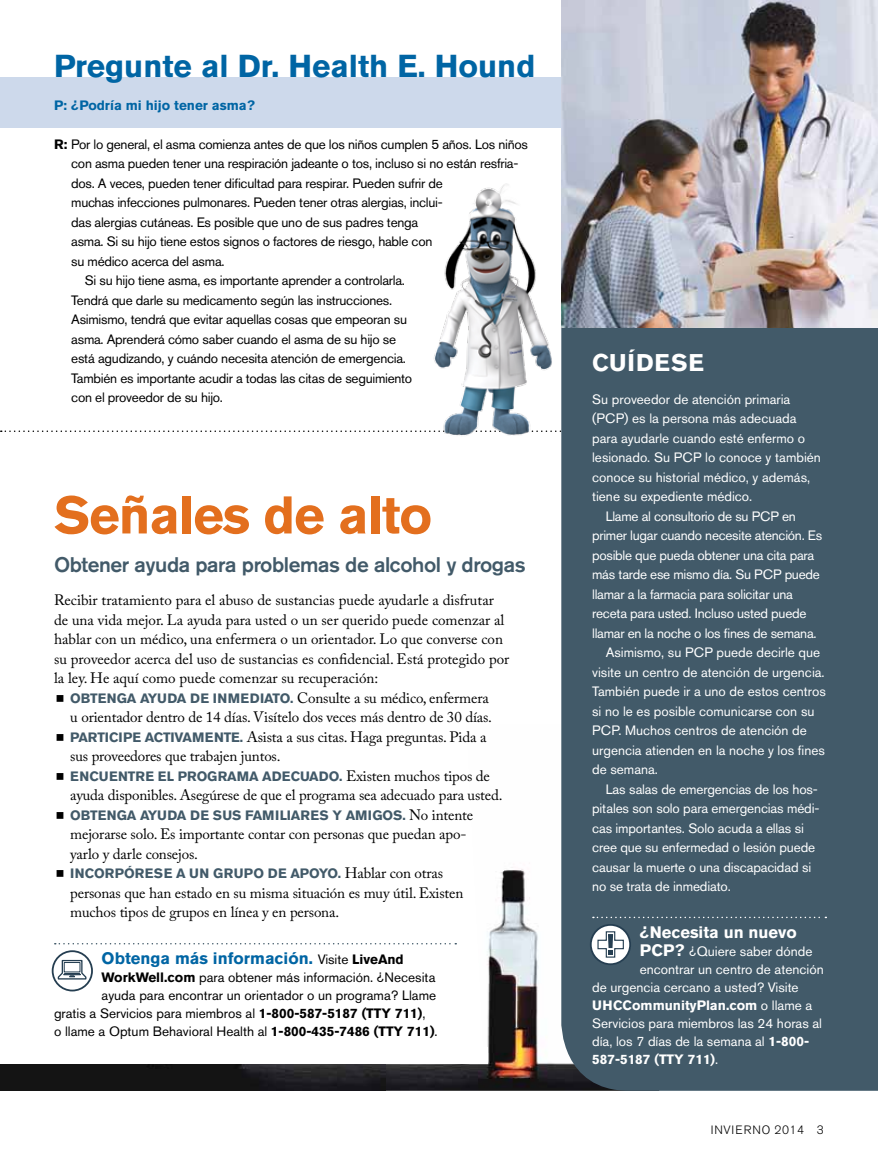
<style>
.page{position:relative;width:878px;height:1161px;background:#fff}
.page>*{position:absolute;margin:0;border:0;box-sizing:border-box;transform-origin:0 0}
.t1{font:700 52.5px "Akzidenz Grotesk BE";color:#e36f1e}
.t2{font:700 31.5px "Akzidenz Grotesk BE";color:#0065a4}
.t3{font:700 24px "Akzidenz Grotesk BE";letter-spacing:.04em;color:#fff}
.t4{font:500 21px "Akzidenz Grotesk BE";color:#425a69}
.t5{font:700 16.5px "Akzidenz Grotesk BE";color:#0065a4}
.t6{font:700 16.5px "Akzidenz Grotesk BE";color:#fff}
.t7{font:15px/19.5px "Adobe Caslon Pro";letter-spacing:-.01em;color:#000}
.t8{font:13.5px/18px "Akzidenz Grotesk BE";color:#fff}
.t9{font:13.5px "Akzidenz Grotesk BE";letter-spacing:-.02em;color:#000}
.t10{font:13.5px "Akzidenz Grotesk BE";letter-spacing:-.02em;color:#fff}
.t11{font:13.5px "Akzidenz Grotesk BE";color:#000}
.t12{font:700 13.5px "Akzidenz Grotesk BE";letter-spacing:-.005em;color:#425a69}
.t13{font:700 13.5px "Akzidenz Grotesk BE";letter-spacing:-.01em;color:#0065a4}
.t14{font:700 13.5px "Akzidenz Grotesk BE";color:#000}
.t15{font:700 13.5px "Akzidenz Grotesk BE";color:#fff}
.t16{font:300 12px "Akzidenz Grotesk BE";letter-spacing:.05em;color:#000}
.s1{font-weight:700}
.s2{font-family:"Akzidenz Grotesk BE";font-weight:700;font-size:13.5px;color:#425a69}
.s3{font-weight:400;font-size:13.5px;color:#000}
.s4{font-size:13.5px;color:#000}
.s5{font-weight:400}
.s6{font-weight:700;font-size:16.5px}
</style>
<div class="page">
<img style="left:100px;top:869px;width:461px;height:222px">
<img style="left:0;top:1063px;width:385px;height:28px">
<div style="left:0;top:1047px;width:488px;height:16px;background:#fff"></div>
<svg style="left:1px;top:430px;width:421px;height:2px"></svg>
<div style="left:0;top:77px;width:579px;height:51px;background:#cdd9eb"></div>
<div style="left:561px;top:328px;width:317px;height:763px;background:#425a69"></div>
<img style="left:561px;top:0;width:317px;height:328px">
<img style="left:424px;top:179px;width:155px;height:269px">
<svg style="left:55px;top:943px;width:401px;height:1px"></svg>
<svg style="left:52px;top:950px;width:41px;height:41px"></svg>
<svg style="left:593px;top:917px;width:233px;height:1px"></svg>
<svg style="left:590px;top:924px;width:41px;height:41px"></svg>
<h2 class="t2" style="left:54px;top:48px;width:483px">Pregunte al Dr. Health E. Hound</h2>
<p class="t13" style="left:54px;top:97px;width:202px">P: ¿Podría mi hijo tener asma?</p>
<p class="t9" style="left:54px;top:136px;width:475px"><span class="s1">R:</span> Por lo general, el asma comienza antes de que los niños cumplen 5 años. Los niños</p>
<p class="t9" style="left:71px;top:156px;width:448px">con asma pueden tener una respiración jadeante o tos, incluso si no están resfria-</p>
<p class="t9" style="left:71px;top:175px;width:373px">dos. A veces, pueden tener dificultad para respirar. Pueden sufrir de</p>
<p class="t9" style="left:71px;top:195px;width:373px">muchas infecciones pulmonares. Pueden tener otras alergias, inclui-</p>
<p class="t9" style="left:71px;top:214px;width:348px">das alergias cutáneas. Es posible que uno de sus padres tenga</p>
<p class="t9" style="left:71px;top:234px;width:363px">asma. Si su hijo tiene estos signos o factores de riesgo, hable con</p>
<p class="t9" style="left:71px;top:253px;width:155px">su médico acerca del asma.</p>
<p class="t9" style="left:85px;top:273px;width:321px">Si su hijo tiene asma, es importante aprender a controlarla.</p>
<p class="t9" style="left:71px;top:292px;width:322px">Tendrá que darle su medicamento según las instrucciones.</p>
<p class="t9" style="left:71px;top:312px;width:337px">Asimismo, tendrá que evitar aquellas cosas que empeoran su</p>
<p class="t9" style="left:71px;top:331px;width:326px">asma. Aprenderá cómo saber cuando el asma de su hijo se</p>
<p class="t9" style="left:71px;top:351px;width:336px">está agudizando, y cuándo necesita atención de emergencia.</p>
<p class="t9" style="left:71px;top:370px;width:342px">También es importante acudir a todas las citas de seguimiento</p>
<p class="t9" style="left:71px;top:390px;width:153px">con el proveedor de su hijo.</p>
<h1 class="t1" style="left:54px;top:485px;width:379px">Señales de alto</h1>
<h3 class="t4" style="left:54px;top:552px;width:473px">Obtener ayuda para problemas de alcohol y drogas</h3>
<p class="t7" style="left:54px;top:590px;width:457px">Recibir tratamiento para el abuso de sustancias puede ayudarle a disfrutar de una vida mejor. La ayuda para usted o un ser querido puede comenzar al hablar con un médico, una enfermera o un orientador. Lo que converse con su proveedor acerca del uso de sustancias es confidencial. Está protegido por la ley. He aquí como puede comenzar su recuperación:</p>
<p class="t12" style="left:70px;top:690px;width:31px">OBTENGA</p>
<p class="t12" style="left:140px;top:690px;width:11px">AYUDA</p>
<p class="t12" style="left:190px;top:690px;width:33px">DE INMEDIATO</p>
<p class="t7" style="left:70px;top:688px;width:423px;text-align:right"><span class="s2">.</span> Consulte a su médico, enfermera<br>u orientador dentro de 14 días. Visítelo dos veces más dentro de 30 días.</p>
<p class="t12" style="left:70px;top:729px;width:17px">PARTICI</p>
<p class="t12" style="left:123px;top:729px;width:30px">PE ACTI</p>
<p class="t12" style="left:175px;top:729px;width:19px">VAMENTE</p>
<p class="t7" style="left:70px;top:727px;width:418px;text-indent:169px"><span class="s2">.</span> Asista a sus citas. Haga preguntas. Pida a sus proveedores que trabajen juntos.</p>
<p class="t12" style="left:70px;top:768px;width:11px">ENCUENTRE</p>
<p class="t12" style="left:158px;top:768px;width:41px">EL PROGRAMA</p>
<p class="t12" style="left:262px;top:768px;width:11px">ADECUADO</p>
<p class="t7" style="left:70px;top:766px;width:434px;text-indent:269px"><span class="s2">.</span> Existen muchos tipos de ayuda disponibles. Asegúrese de que el programa sea adecuado para usted.</p>
<p class="t12" style="left:70px;top:807px;width:31px">OBTENGA</p>
<p class="t12" style="left:140px;top:807px;width:11px">AYUDA</p>
<p class="t12" style="left:190px;top:807px;width:65px">DE SUS FAMILIARE</p>
<p class="t12" style="left:319px;top:807px;width:37px">S Y AMIGO</p>
<p class="t7" style="left:70px;top:805px;width:404px;text-indent:323px"><span class="s2">S.</span> No intente mejorarse solo. Es importante contar con personas que puedan apo&shy;yarlo y darle consejos.</p>
<p class="t12" style="left:70px;top:866px;width:10px">INCOR</p>
<p class="t12" style="left:115px;top:866px;width:109px">PÓRESEAUN GRU</p>
<p class="t12" style="left:244px;top:866px;width:76px">PO DE APOYO</p>
<p class="t7" style="left:70px;top:863px;width:395px;text-indent:268px"><span class="s2">.</span> Hablar con otras personas que han estado en su misma situación es muy útil. Existen muchos tipos de grupos en línea y en persona.</p>
<p class="t5" style="left:102px;top:949px;width:304px">Obtenga más información. <span class="s3">Visite</span> <span class="s4">LiveAnd</span></p>
<p class="t11" style="left:102px;top:969px;width:335px"><span class="s1">WorkWell.com</span> para obtener más información. ¿Necesita</p>
<p class="t11" style="left:102px;top:987px;width:336px">ayuda para encontrar un orientador o un programa? Llame</p>
<p class="t11" style="left:54px;top:1005px;width:322px">gratis a Servicios para miembros al <span class="s1">1-800-587-5187 (TTY</span></p>
<p class="t14" style="left:395px;top:1006px;width:32px">711)<span class="s5">,</span></p>
<p class="t11" style="left:54px;top:1023px;width:334px">o llame a Optum Behavioral Health al <span class="s1">1-800-435-7486 (TTY</span></p>
<p class="t14" style="left:407px;top:1024px;width:32px">711)<span class="s5">.</span></p>
<h3 class="t3" style="left:592px;top:349px;width:113px">Cuídese</h3>
<p class="t8" style="left:592px;top:390px;width:200px">Su proveedor de atención primaria</p>
<p class="t8" style="left:592px;top:410px;width:206px">(PCP) es la persona más adecuada</p>
<p class="t8" style="left:592px;top:429px;width:214px">para ayudarle cuando esté enfermo o</p>
<p class="t8" style="left:592px;top:449px;width:230px">lesionado. Su PCP lo conoce y también</p>
<p class="t8" style="left:592px;top:468px;width:219px">conoce su historial médico, y además,</p>
<p class="t8" style="left:592px;top:488px;width:162px">tiene su expediente médico.</p>
<p class="t10" style="left:605px;top:508px;width:192px">Llame al consultorio de su PCP en</p>
<p class="t10" style="left:592px;top:528px;width:231px">primer lugar cuando necesite atención. Es</p>
<p class="t10" style="left:592px;top:547px;width:224px">posible que pueda obtener una cita para</p>
<p class="t10" style="left:592px;top:567px;width:229px">más tarde ese mismo día. Su PCP puede</p>
<p class="t10" style="left:592px;top:586px;width:202px">llamar a la farmacia para solicitar una</p>
<p class="t10" style="left:592px;top:606px;width:216px">receta para usted. Incluso usted puede</p>
<p class="t10" style="left:592px;top:625px;width:226px">llamar en la noche o los fines de semana.</p>
<p class="t8" style="left:605px;top:644px;width:216px">Asimismo, su PCP puede decirle que</p>
<p class="t8" style="left:592px;top:663px;width:234px">visite un centro de atención de urgencia.</p>
<p class="t8" style="left:592px;top:683px;width:235px">También puede ir a uno de estos centros</p>
<p class="t8" style="left:592px;top:702px;width:224px">si no le es posible comunicarse con su</p>
<p class="t8" style="left:592px;top:722px;width:216px">PCP. Muchos centros de atención de</p>
<p class="t8" style="left:592px;top:741px;width:234px">urgencia atienden en la noche y los fines</p>
<p class="t8" style="left:592px;top:761px;width:67px">de semana.</p>
<p class="t8" style="left:605px;top:780px;width:214px">Las salas de emergencias de los hos-</p>
<p class="t8" style="left:592px;top:800px;width:229px">pitales son solo para emergencias médi-</p>
<p class="t8" style="left:592px;top:819px;width:213px">cas importantes. Solo acuda a ellas si</p>
<p class="t8" style="left:592px;top:839px;width:224px">cree que su enfermedad o lesión puede</p>
<p class="t8" style="left:592px;top:858px;width:220px">causar la muerte o una discapacidad si</p>
<p class="t8" style="left:592px;top:878px;width:140px">no se trata de inmediato.</p>
<p class="t6" style="left:639px;top:923px;width:159px">¿Necesita un nuevo</p>
<p class="t8" style="left:639px;top:942px;width:174px"><span class="s6">PCP?</span> ¿Quiere saber dónde</p>
<p class="t8" style="left:639px;top:960px;width:185px">encontrar un centro de atención</p>
<p class="t8" style="left:592px;top:978px;width:208px">de urgencia cercano a usted? Visite</p>
<p class="t15" style="left:592px;top:997px;width:11px">UHCC</p>
<p class="t8" style="left:592px;top:996px;width:231px;text-indent:40px"><span class="s1">ommunityPlan.com</span> o llame a<br>Servicios para miembros las 24 horas al día, los 7 días de la semana al <span class="s1">1-800-<br>587-5187 (TTY</span></p>
<p class="t15" style="left:687px;top:1051px;width:32px">711)<span class="s5">.</span></p>
<p class="t16" style="left:710px;top:1123px;width:115px">INVIERNO 2014 3</p>
</div>
